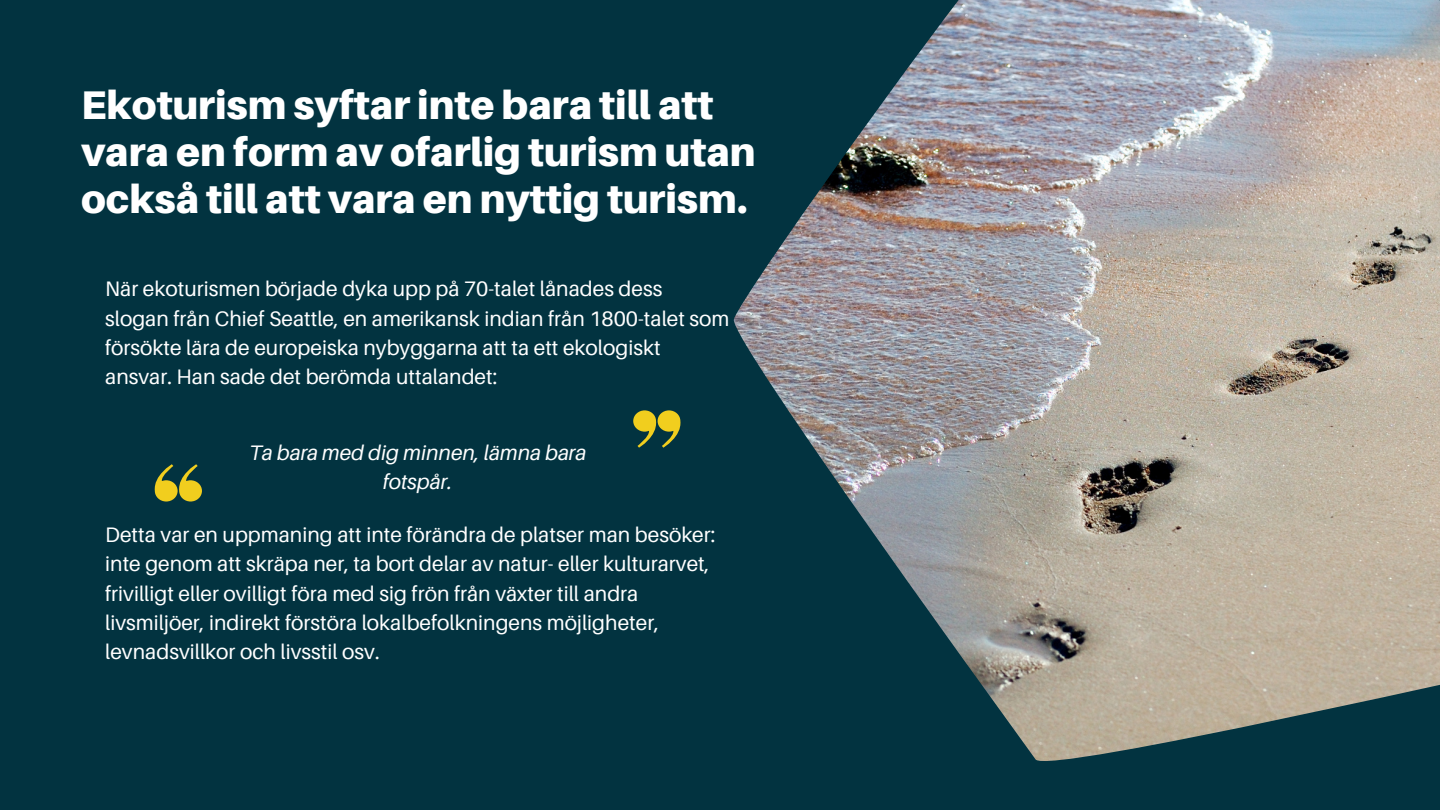
<style>
.page{position:relative;width:1440px;height:810px;background:#023340}
.page>*{position:absolute;margin:0;border:0;box-sizing:border-box;transform-origin:0 0}
.t1{font:900 40px/47.2px "Aileron";color:#fff}
.t2{font:21px/29.2px "Aileron";color:#fff}
.t3{font:italic 21px/29.2px "Aileron";color:#fff;text-align:center}
</style>
<div class="page">
<img style="left:733px;top:0;width:707px;height:761px">
<svg style="left:633px;top:410px;width:48px;height:38px"></svg>
<svg style="left:154px;top:464px;width:48px;height:37px"></svg>
<p class="t1" style="left:81px;top:80px;width:676px">Ekoturism syftar inte bara till att vara en form av ofarlig turism utan också till att vara en nyttig turism.</p>
<p class="t2" style="left:105px;top:274px;width:626px">När ekoturismen började dyka upp på 70-talet lånades dess slogan från Chief Seattle, en amerikansk indian från 1800-talet som försökte lära de europeiska nybyggarna att ta ett ekologiskt ansvar. Han sade det berömda uttalandet:</p>
<p class="t3" style="left:249px;top:438px;width:339px">Ta bara med dig minnen, lämna bara fotspår.</p>
<p class="t2" style="left:105px;top:520px;width:612px">Detta var en uppmaning att inte förändra de platser man besöker: inte genom att skräpa ner, ta bort delar av natur- eller kulturarvet, frivilligt eller ovilligt föra med sig frön från växter till andra livsmiljöer, indirekt förstöra lokalbefolkningens möjligheter, levnadsvillkor och livsstil osv.</p>
</div>
